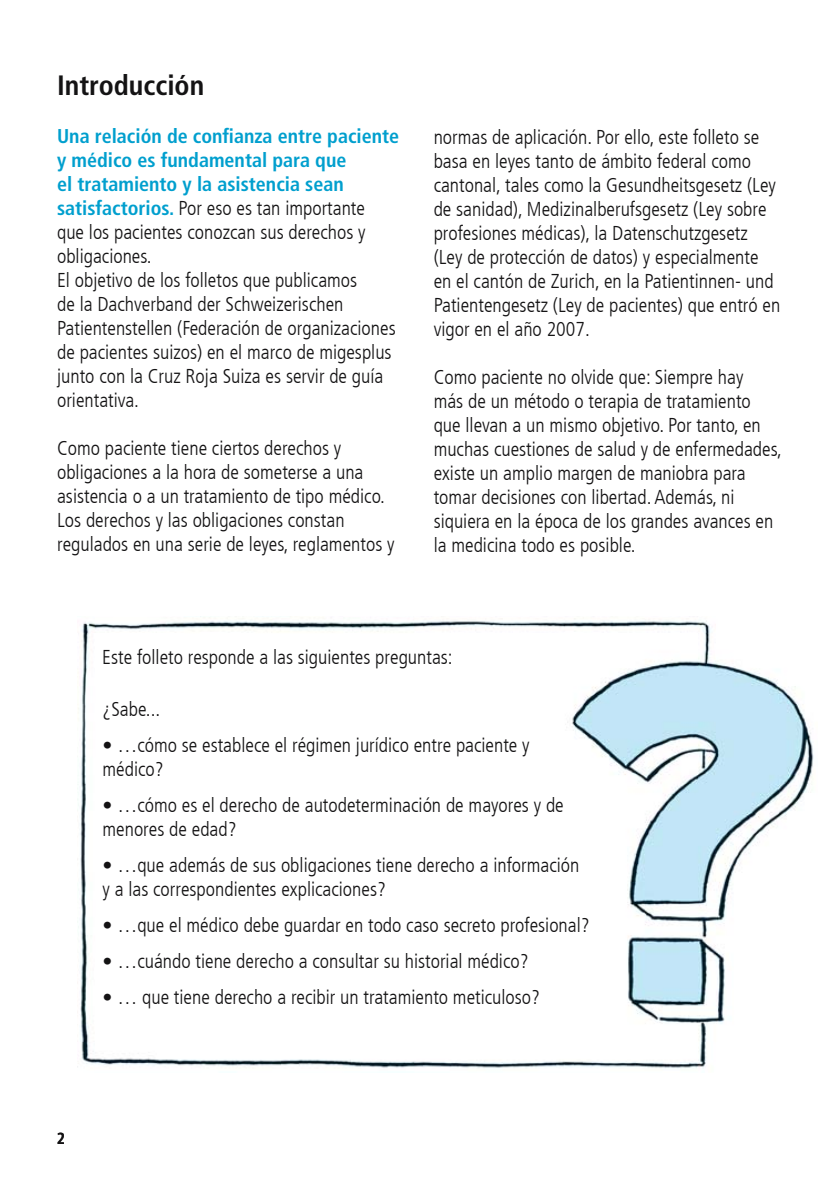
<style>
.page{position:relative;width:838px;height:1191px;background:#fff}
.page>*{position:absolute;margin:0;border:0;box-sizing:border-box;transform-origin:0 0}
.t1{font:700 condensed 28px "Frutiger LT Com";color:#141314}
.t2{font:300 condensed 20px/24px "Frutiger LT Com";color:#141314}
.t3{font:700 condensed 16px "Frutiger LT Com";color:#141314}
.s1{font-weight:700;color:#009fce}
</style>
<div class="page">
<img style="left:77px;top:616px;width:737px;height:453px">
<h1 class="t1" style="left:57px;top:74px;width:149px">Introducción</h1>
<p class="t2" style="left:57px;top:124px;width:344px"><span class="s1">Una relación de confianza entre paciente y médico es fundamental para que<br>el tratamiento y la asistencia sean satisfactorios.</span> Por eso es tan importante<br>que los pacientes conozcan sus derechos y obligaciones.<br>El objetivo de los folletos que publicamos<br>de la Dachverband der Schweizerischen Patientenstellen (Federación de organizaciones de pacientes suizos) en el marco de migesplus junto con la Cruz Roja Suiza es servir de guía orientativa.</p>
<p class="t2" style="left:57px;top:436px;width:339px">Como paciente tiene ciertos derechos y obligaciones a la hora de someterse a una asistencia o a un tratamiento de tipo médico.<br>Los derechos y las obligaciones constan regulados en una serie de leyes, reglamentos y</p>
<p class="t2" style="left:434px;top:125px;width:348px">normas de aplicación. Por ello, este folleto se basa en leyes tanto de ámbito federal como cantonal, tales como la Gesundheitsgesetz (Ley de sanidad), Medizinalberufsgesetz (Ley sobre profesiones médicas), la Datenschutzgesetz (Ley de protección de datos) y especialmente en el cantón de Zurich, en la Patientinnen- und Patientengesetz (Ley de pacientes) que entró en vigor en el año 2007.</p>
<p class="t2" style="left:434px;top:365px;width:350px">Como paciente no olvide que: Siempre hay<br>más de un método o terapia de tratamiento que llevan a un mismo objetivo. Por tanto, en muchas cuestiones de salud y de enfermedades, existe un amplio margen de maniobra para tomar decisiones con libertad. Además, ni siquiera en la época de los grandes avances en la medicina todo es posible.</p>
<p class="t2" style="left:102px;top:646px;width:352px">Este folleto responde a las siguientes preguntas:</p>
<p class="t2" style="left:102px;top:698px;width:59px">¿Sabe...</p>
<p class="t2" style="left:102px;top:734px;width:429px">• …cómo se establece el régimen jurídico entre paciente y médico?</p>
<p class="t2" style="left:102px;top:794px;width:463px">• …cómo es el derecho de autodeterminación de mayores y de menores de edad?</p>
<p class="t2" style="left:102px;top:854px;width:478px">• …que además de sus obligaciones tiene derecho a información y a las correspondientes explicaciones?</p>
<p class="t2" style="left:102px;top:914px;width:489px">• …que el médico debe guardar en todo caso secreto profesional?</p>
<p class="t2" style="left:102px;top:950px;width:427px">• …cuándo tiene derecho a consultar su historial médico?</p>
<p class="t2" style="left:102px;top:986px;width:439px">• … que tiene derecho a recibir un tratamiento meticuloso?</p>
<p class="t3" style="left:57px;top:1132px;width:10px">2</p>
</div>
